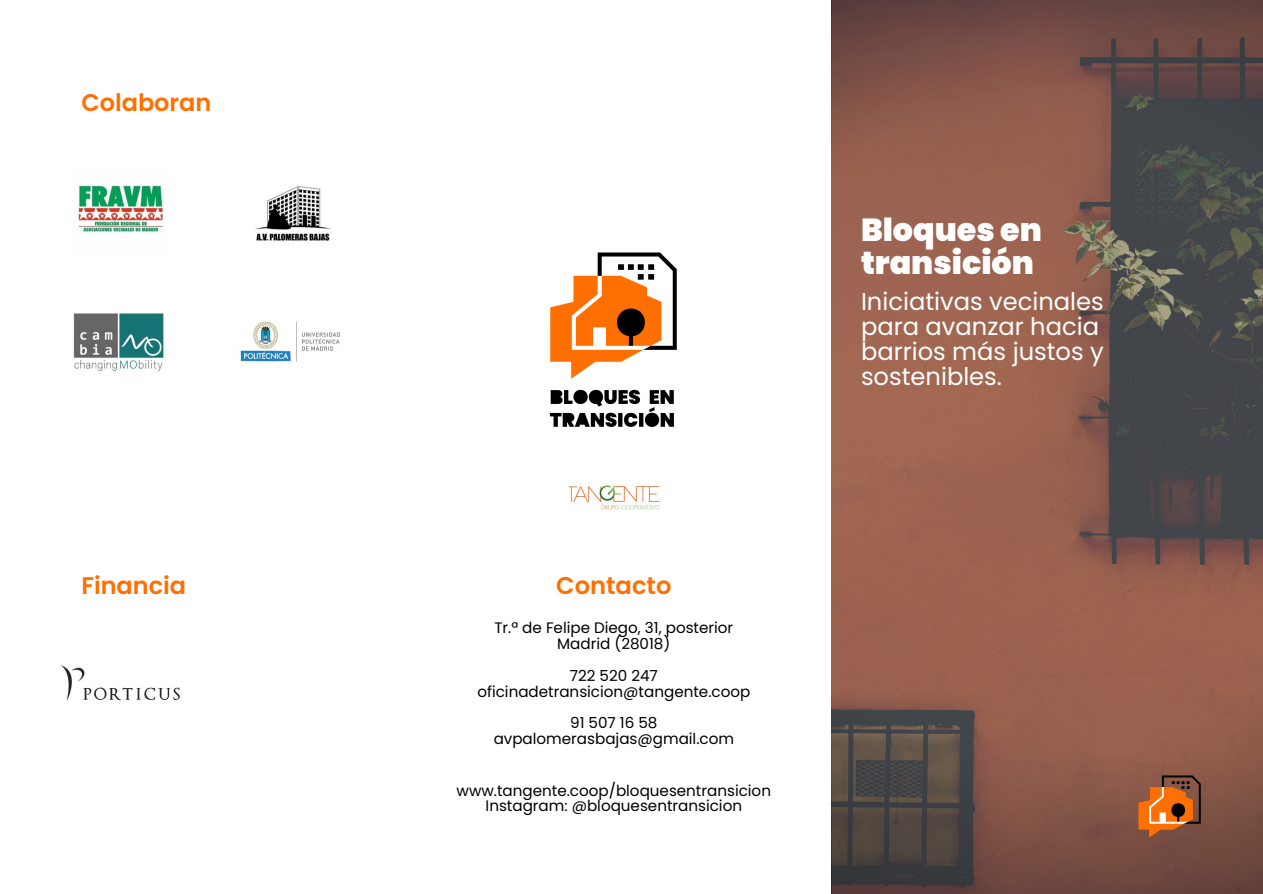
<style>
.page{position:relative;width:1263px;height:894px;background:#fff}
.page>*{position:absolute;margin:0;border:0;box-sizing:border-box;transform-origin:0 0}
.t1{font:900 31.8px/32.5px "Poppins";color:#fff}
.t2{font:24.15px/24.8px "Poppins";color:#fff}
.t3{font:600 24.15px "Poppins";color:#ff6f02}
.t4{font:600 24px "Poppins";color:#ff6f02}
.t5{font:15.15px/15.8px "Poppins";color:#000;text-align:center}
</style>
<div class="page">
<svg style="left:832px;top:0;width:431px;height:893px;background:#7e574b"></svg>
<img style="left:549px;top:252px;width:128px;height:175px">
<img style="left:77px;top:185px;width:87px;height:48px">
<img style="left:255px;top:186px;width:76px;height:55px">
<img style="left:73px;top:312px;width:91px;height:59px">
<img style="left:60px;top:665px;width:120px;height:36px">
<img style="left:238px;top:321px;width:103px;height:41px">
<img style="left:1111px;top:741px;width:124px;height:124px">
<img style="left:568px;top:485px;width:92px;height:25px">
<h3 class="t4" style="left:81px;top:86px;width:132px">Colaboran</h3>
<h3 class="t4" style="left:81px;top:569px;width:106px">Financia</h3>
<h2 class="t3" style="left:556px;top:569px;width:117px">Contacto</h2>
<p class="t5" style="left:494px;top:620px;width:240px">Tr.ª de Felipe Diego, 31, posterior<br>Madrid (28018)</p>
<p class="t5" style="left:477px;top:667px;width:274px">722 520 247 oficinadetransicion@tangente.coop</p>
<p class="t5" style="left:494px;top:714px;width:242px">91 507 16 58 avpalomerasbajas@gmail.com</p>
<p class="t5" style="left:457px;top:782px;width:316px">www.tangente.coop/bloquesentransicion<br>Instagram: @bloquesentransicion</p>
<h1 class="t1" style="left:861px;top:213px;width:183px">Bloques en transición</h1>
<h2 class="t2" style="left:861px;top:289px;width:244px">Iniciativas vecinales para avanzar hacia barrios más justos y sostenibles.</h2>
</div>
